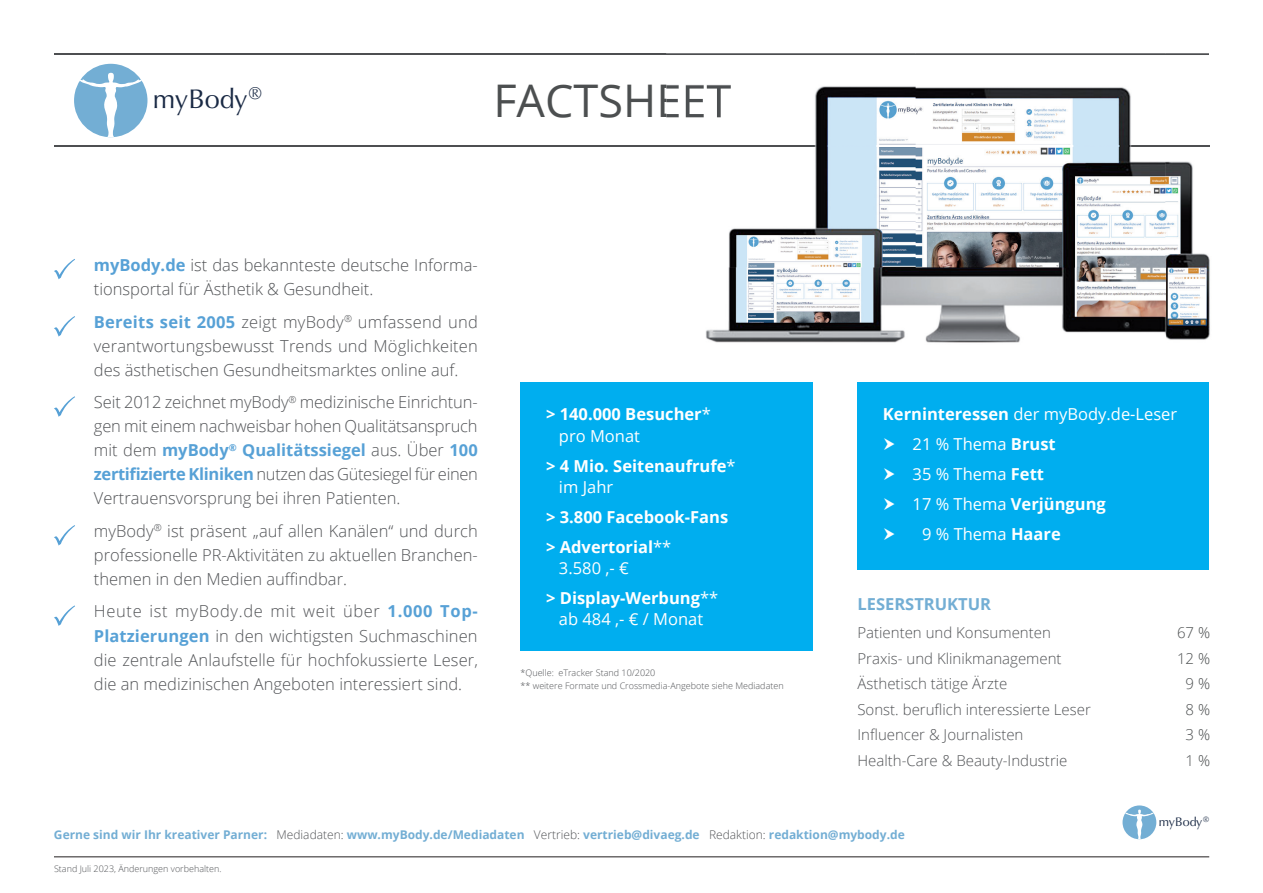
<style>
.page{position:relative;width:1263px;height:893px;background:#fff}
.page>*{position:absolute;margin:0;border:0;box-sizing:border-box;transform-origin:0 0}
.t1{font:45px "Open Sans";color:#4c4f50}
.t2{font:27px "Optima";color:#192944}
.t3{font:300 16.5px/24px "Open Sans";color:#525457;text-align:justify}
.t4{font:700 16.5px/21px "Open Sans";color:#fff}
.t5{font:16.5px "Open Sans";color:#fff}
.t6{font:700 16.5px "Open Sans";color:#73aed4}
.t7{font:300 15px "Open Sans";color:#525457}
.t8{font:300 15px "Open Sans";color:#4c4f50}
.t9{font:12.45px "Optima";color:#192944}
.t10{font:700 12px "Open Sans";color:#73aed4}
.t11{font:300 9px/13px "Open Sans";color:#525457}
.s1{font-weight:700;color:#57a1d6}
.s2{font-weight:400}
.s3{font-weight:700}
.s4{font-weight:300;color:#525457}
</style>
<div class="page">
<hr style="left:54px;top:54px;width:1155px;height:1px;background:#4d4f51">
<hr style="left:54px;top:145px;width:1155px;height:2px;background:#4d4f51">
<img style="left:666px;top:53px;width:544px;height:290px">
<img style="left:666px;top:54px;width:543px;height:1px">
<img style="left:666px;top:145px;width:543px;height:2px">
<img style="left:666px;top:85px;width:65px;height:33px">
<div style="left:521px;top:382px;width:292px;height:269px;background:#00aeef"></div>
<svg style="left:1122px;top:805px;width:34px;height:34px"></svg>
<svg style="left:1125px;top:810px;width:29px;height:29px"></svg>
<svg style="left:54px;top:259px;width:21px;height:20px"></svg>
<svg style="left:54px;top:316px;width:21px;height:21px"></svg>
<svg style="left:54px;top:396px;width:21px;height:21px"></svg>
<svg style="left:54px;top:525px;width:21px;height:21px"></svg>
<div style="left:857px;top:382px;width:352px;height:187px;background:#00aeef"></div>
<svg style="left:54px;top:605px;width:21px;height:21px"></svg>
<div style="left:74px;top:64px;width:73px;height:73px;background:#73aed4;border-radius:50%"></div>
<svg style="left:80px;top:73px;width:62px;height:64px"></svg>
<hr style="left:54px;top:857px;width:1155px;height:1px;background:#231f20">
<h2 class="t2" style="left:153px;top:83px;width:111px">myBody<sup>®</sup></h2>
<h1 class="t1" style="left:493px;top:70px;width:239px">FACTSHEET</h1>
<p class="t3" style="left:94px;top:253px;width:385px"><span class="s1">myBody.de</span> ist das bekannteste deutsche Informa&shy;tionsportal für Ästhetik &amp; Gesundheit.</p>
<p class="t3" style="left:94px;top:309px;width:385px"><span class="s1">Bereits seit 2005</span> zeigt myBody<sup>®</sup> umfassend und verantwortungsbewusst Trends und Möglichkeiten des ästhetischen Gesundheitsmarktes online auf.</p>
<p class="t3" style="left:94px;top:390px;width:385px">Seit 2012 zeichnet myBody<sup>®</sup> medizinische Einrichtun&shy;gen mit einem nachweisbar hohen Qualitätsanspruch mit dem <span class="s1">myBody</span><sup>®</sup> <span class="s1">Qualitätssiegel</span> aus. Über <span class="s1">100 zertifizierte Kliniken</span> nutzen das Gütesiegel für einen Vertrauensvorsprung bei ihren Patienten.</p>
<p class="t3" style="left:94px;top:518px;width:385px">myBody<sup>®</sup> ist präsent „auf allen Kanälen“ und durch professionelle PR-Aktivitäten zu aktuellen Branchen&shy;themen in den Medien auffindbar.</p>
<p class="t3" style="left:94px;top:599px;width:385px">Heute ist myBody.de mit weit über <span class="s1">1.000 Top-Platzierungen</span> in den wichtigsten Suchmaschinen die zentrale Anlaufstelle für hochfokussierte Leser, die an medizinischen Angeboten interessiert sind.</p>
<p class="t4" style="left:559px;top:404px;width:153px;text-indent:-13px">&gt; 140.000 Besucher<span class="s2">* pro Monat</span></p>
<p class="t4" style="left:559px;top:455px;width:178px;text-indent:-13px">&gt; 4 Mio. Seitenaufrufe<span class="s2">* im Jahr</span></p>
<p class="t4" style="left:546px;top:501px;width:184px;line-height:30px">&gt; 3.800 Facebook-Fans &gt; Advertorial<span class="s2">**</span></p>
<p class="t4" style="left:546px;top:552px;width:174px;line-height:30px;text-indent:13px"><span class="s2">3.580 ,- €<br></span>&gt; Display-Werbung<span class="s2">**</span></p>
<p class="t5" style="left:559px;top:607px;width:146px">ab 484 ,- € / Monat</p>
<p class="t11" style="left:521px;top:666px;width:265px">*Quelle: eTracker Stand 10/2020<br>** weitere Formate und Crossmedia-Angebote siehe Mediadaten</p>
<p class="t5" style="left:883px;top:403px;width:296px"><span class="s3">Kerninteressen</span> der myBody.de-Leser</p>
<p class="t5" style="left:912px;top:433px;width:145px">21 % Thema <span class="s3">Brust</span></p>
<p class="t5" style="left:912px;top:463px;width:133px">35 % Thema <span class="s3">Fett</span></p>
<p class="t4" style="left:912px;top:494px;width:195px"><span class="s2">17 % Thema</span> Verjüngung</p>
<p class="t5" style="left:922px;top:523px;width:140px">9 % Thema <span class="s3">Haare</span></p>
<p class="t6" style="left:857px;top:593px;width:135px">LESERSTRUKTUR</p>
<p class="t7" style="left:857px;top:622px;width:195px">Patienten und Konsumenten</p>
<p class="t8" style="left:1177px;top:622px;width:35px">67 %</p>
<p class="t7" style="left:857px;top:648px;width:206px">Praxis- und Klinikmanagement</p>
<p class="t8" style="left:1177px;top:648px;width:35px">12 %</p>
<p class="t7" style="left:857px;top:673px;width:151px">Ästhetisch tätige Ärzte</p>
<p class="t8" style="left:1185px;top:673px;width:26px">9 %</p>
<p class="t7" style="left:857px;top:699px;width:235px">Sonst. beruflich interessierte Leser</p>
<p class="t8" style="left:1185px;top:699px;width:26px">8 %</p>
<p class="t7" style="left:857px;top:724px;width:168px">Influencer &amp; Journalisten</p>
<p class="t8" style="left:1185px;top:724px;width:26px">3 %</p>
<p class="t7" style="left:857px;top:750px;width:211px">Health-Care &amp; Beauty-Industrie</p>
<p class="t8" style="left:1185px;top:750px;width:26px">1 %</p>
<p class="t10" style="left:54px;top:826px;width:852px">Gerne sind wir Ihr kreativer Parner: <span class="s4">Mediadaten:</span> www.myBody.de/Mediadaten <span class="s4">Vertrieb:</span> vertrieb@divaeg.de <span class="s4">Redaktion:</span> redaktion@mybody.de</p>
<p class="t11" style="left:54px;top:862px;width:169px">Stand Juli 2023, Änderungen vorbehalten.</p>
<p class="t9" style="left:1159px;top:814px;width:52px">myBody<sup>®</sup></p>
</div>
